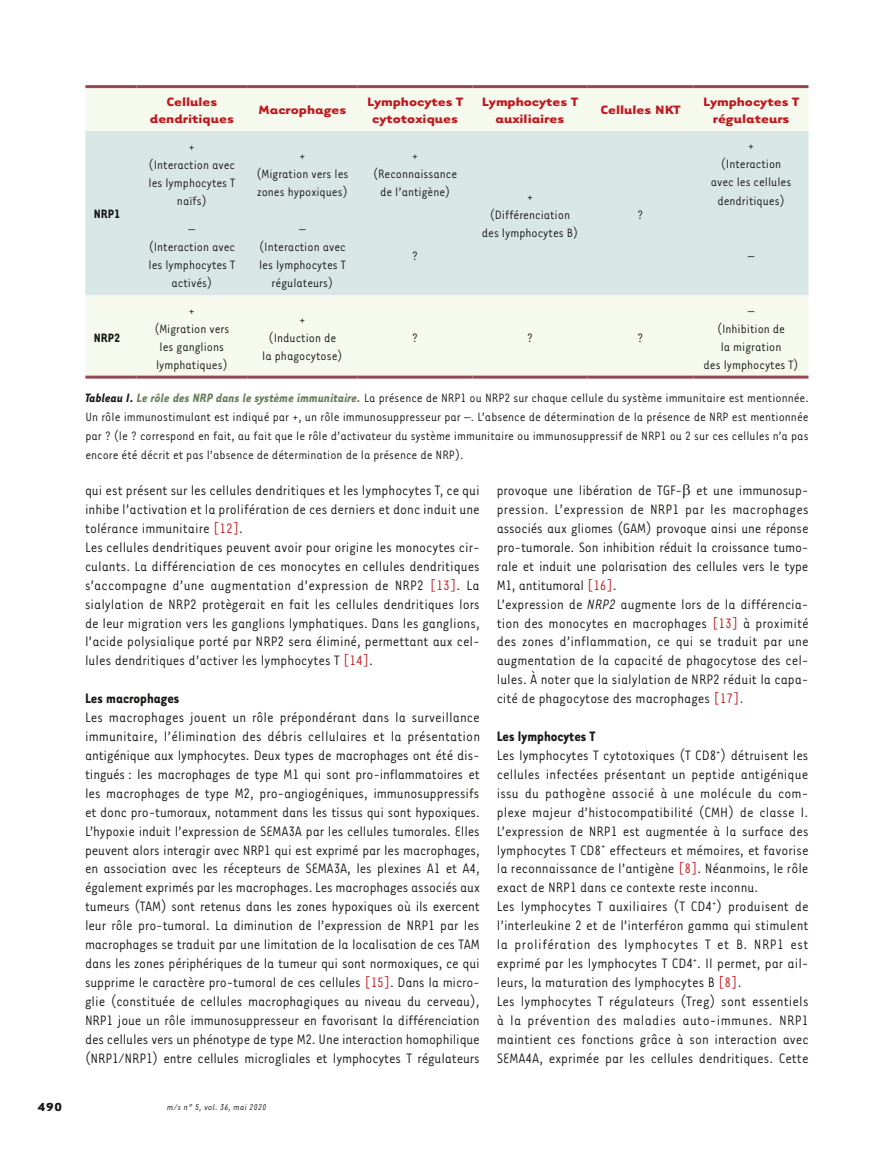
<style>
.page{position:relative;width:893px;height:1149px;background:#fff}
.page>*{position:absolute;margin:0;border:0;box-sizing:border-box;transform-origin:0 0}
.t1{font:15.75px/18.9px "Tarzana Narrow";color:#181816}
.t2{font:700 15.75px "Tarzana Narrow";color:#181816}
.t3{font:13.95px/18px "Tarzana Narrow";color:#181816;text-align:center}
.t4{font:700 13.95px/16.8px "Tarzana Wide";color:#c0181d;text-align:center}
.t5{font:700 13.95px "Tarzana Narrow";color:#181816}
.t6{font:700 13.5px "Tarzana Wide";color:#181816}
.t7{font:italic 9.75px "Tarzana Narrow";letter-spacing:.025em;color:#181816}
.s1{font-weight:700;font-style:italic}
.s2{font-weight:700;font-style:italic;color:#687d5b}
.s3{color:#c0181d}
.s4{font-style:italic}
.s5{font-weight:700}
</style>
<div class="page">
<div style="left:85px;top:87px;width:723px;height:290px;background:#f6f9ee"></div>
<div style="left:85px;top:131px;width:723px;height:164px;background:#d9e6e6"></div>
<hr style="left:85px;top:85px;width:52px;height:3px;background:#964751">
<hr style="left:137px;top:85px;width:110px;height:3px;background:#964751">
<hr style="left:247px;top:85px;width:111px;height:3px;background:#964751">
<hr style="left:358px;top:85px;width:114px;height:3px;background:#964751">
<hr style="left:473px;top:85px;width:114px;height:3px;background:#964751">
<hr style="left:587px;top:85px;width:107px;height:3px;background:#964751">
<hr style="left:694px;top:85px;width:114px;height:3px;background:#964751">
<hr style="left:85px;top:375px;width:52px;height:3px;background:#964751">
<hr style="left:137px;top:375px;width:110px;height:3px;background:#964751">
<hr style="left:247px;top:375px;width:111px;height:3px;background:#964751">
<hr style="left:358px;top:375px;width:114px;height:3px;background:#964751">
<hr style="left:473px;top:375px;width:114px;height:3px;background:#964751">
<hr style="left:587px;top:375px;width:107px;height:3px;background:#964751">
<hr style="left:694px;top:375px;width:114px;height:3px;background:#964751">
<p class="t5" style="left:94px;top:205px;width:28px">NRP1</p>
<p class="t4" style="left:150px;top:92px;width:86px">Cellules dendritiques</p>
<p class="t4" style="left:259px;top:101px;width:89px">Macrophages</p>
<p class="t4" style="left:367px;top:92px;width:98px">Lymphocytes T cytotoxiques</p>
<p class="t4" style="left:482px;top:92px;width:98px">Lymphocytes T auxiliaires</p>
<p class="t4" style="left:600px;top:101px;width:81px">Cellules NKT</p>
<p class="t4" style="left:703px;top:92px;width:98px">Lymphocytes T régulateurs</p>
<p class="t3" style="left:711px;top:137px;width:82px">+<br>(Interaction avec les cellules dendritiques)</p>
<p class="t3" style="left:148px;top:137px;width:88px">+<br>(Interaction avec les lymphocytes T naïfs)</p>
<p class="t3" style="left:256px;top:146px;width:94px">+<br>(Migration vers les zones hypoxiques)</p>
<p class="t3" style="left:373px;top:146px;width:86px">+ (Reconnaissance de l’antigène)</p>
<p class="t3" style="left:482px;top:187px;width:98px">+<br>(Différenciation des lymphocytes B)</p>
<p class="t3" style="left:638px;top:205px;width:7px">?</p>
<p class="t3" style="left:149px;top:219px;width:88px">–<br>(Interaction avec les lymphocytes T activés)</p>
<p class="t3" style="left:259px;top:219px;width:88px">–<br>(Interaction avec les lymphocytes T régulateurs)</p>
<p class="t3" style="left:412px;top:246px;width:7px">?</p>
<p class="t3" style="left:748px;top:246px;width:8px">–</p>
<p class="t3" style="left:154px;top:301px;width:77px">+<br>(Migration vers les ganglions lymphatiques)</p>
<p class="t3" style="left:262px;top:309px;width:82px">+<br>(Induction de la phagocytose)</p>
<p class="t3" style="left:704px;top:301px;width:96px">–<br>(Inhibition de<br>la migration<br>des lymphocytes T)</p>
<p class="t3" style="left:85px;top:387px;width:725px;line-height:18.9px;text-align:justify"><span class="s1">Tableau I.</span> <span class="s2">Le rôle des NRP dans le système immunitaire.</span> La présence de NRP1 ou NRP2 sur chaque cellule du système immunitaire est mentionnée.<br>Un rôle immunostimulant est indiqué par +, un rôle immunosuppresseur par –. L’absence de détermination de la présence de NRP est mentionnée par ? (le ? correspond en fait, au fait que le rôle d’activateur du système immunitaire ou immunosuppressif de NRP1 ou 2 sur ces cellules n’a pas encore été décrit et pas l’absence de détermination de la présence de NRP).</p>
<p class="t5" style="left:94px;top:328px;width:28px">NRP2</p>
<p class="t3" style="left:412px;top:327px;width:7px">?</p>
<p class="t3" style="left:527px;top:327px;width:7px">?</p>
<p class="t3" style="left:638px;top:327px;width:7px">?</p>
<p class="t1" style="left:85px;top:480px;width:396px">qui est présent sur les cellules dendritiques et les lymphocytes T, ce qui inhibe l’activation et la prolifération de ces derniers et donc induit une tolérance immunitaire <span class="s3">[12]</span>.<br>Les cellules dendritiques peuvent avoir pour origine les monocytes cir&shy;culants. La différenciation de ces monocytes en cellules dendritiques s’accompagne d’une augmentation d’expression de NRP2 <span class="s3">[13]</span>. La sialylation de NRP2 protègerait en fait les cellules dendritiques lors de leur migration vers les ganglions lymphatiques. Dans les ganglions, l’acide polysialique porté par NRP2 sera éliminé, permettant aux cel&shy;lules dendritiques d’activer les lymphocytes T <span class="s3">[14]</span>.</p>
<p class="t2" style="left:85px;top:688px;width:96px">Les macrophages</p>
<p class="t1" style="left:85px;top:707px;width:397px;text-align:justify">Les macrophages jouent un rôle prépondérant dans la surveillance immunitaire, l’élimination des débris cellulaires et la présentation antigénique aux lymphocytes. Deux types de macrophages ont été dis&shy;tingués : les macrophages de type M1 qui sont pro-inflammatoires et les macrophages de type M2, pro-angiogéniques, immunosuppressifs et donc pro-tumoraux, notamment dans les tissus qui sont hypoxiques.<br>L’hypoxie induit l’expression de SEMA3A par les cellules tumorales. Elles peuvent alors interagir avec NRP1 qui est exprimé par les macrophages, en association avec les récepteurs de SEMA3A, les plexines A1 et A4, également exprimés par les macrophages. Les macrophages associés aux tumeurs (TAM) sont retenus dans les zones hypoxiques où ils exercent leur rôle pro-tumoral. La diminution de l’expression de NRP1 par les macrophages se traduit par une limitation de la localisation de ces TAM dans les zones périphériques de la tumeur qui sont normoxiques, ce qui supprime le caractère pro-tumoral de ces cellules <span class="s3">[15]</span>. Dans la micro&shy;glie (constituée de cellules macrophagiques au niveau du cerveau), NRP1 joue un rôle immunosuppresseur en favorisant la différenciation des cellules vers un phénotype de type M2. Une interaction homophilique (NRP1/NRP1) entre cellules microgliales et lymphocytes T régulateurs</p>
<p class="t6" style="left:38px;top:1097px;width:26px">490</p>
<p class="t7" style="left:167px;top:1100px;width:101px">m/s n° 5, vol. 36, mai 2020</p>
<p class="t1" style="left:497px;top:480px;width:313px">provoque une libération de TGF- et une immunosup&shy;pression. L’expression de NRP1 par les macrophages associés aux gliomes (GAM) provoque ainsi une réponse pro-tumorale. Son inhibition réduit la croissance tumo&shy;rale et induit une polarisation des cellules vers le type M1, antitumoral <span class="s3">[16]</span>.<br>L’expression de <span class="s4">NRP2</span> augmente lors de la différencia&shy;tion des monocytes en macrophages <span class="s3">[13]</span> à proximité des zones d’inflammation, ce qui se traduit par une augmentation de la capacité de phagocytose des cel&shy;lules. À noter que la sialylation de NRP2 réduit la capa&shy;cité de phagocytose des macrophages <span class="s3">[17]</span>.</p>
<p class="t1" style="left:497px;top:726px;width:313px"><span class="s5">Les lymphocytes T<br></span>Les lymphocytes T cytotoxiques (T CD8<sup>+</sup>) détruisent les cellules infectées présentant un peptide antigénique issu du pathogène associé à une molécule du com&shy;plexe majeur d’histocompatibilité (CMH) de classe I.<br>L’expression de NRP1 est augmentée à la surface des lymphocytes T CD8<sup>+</sup> effecteurs et mémoires, et favorise la reconnaissance de l’antigène <span class="s3">[8]</span>. Néanmoins, le rôle exact de NRP1 dans ce contexte reste inconnu.<br>Les lymphocytes T auxiliaires (T CD4<sup>+</sup>) produisent de l’interleukine 2 et de l’interféron gamma qui stimulent la prolifération des lymphocytes T et B. NRP1 est exprimé par les lymphocytes T CD4<sup>+</sup>. Il permet, par ail&shy;leurs, la maturation des lymphocytes B <span class="s3">[8]</span>.<br>Les lymphocytes T régulateurs (Treg) sont essentiels à la prévention des maladies auto-immunes. NRP1 maintient ces fonctions grâce à son interaction avec SEMA4A, exprimée par les cellules dendritiques. Cette</p>
</div>
